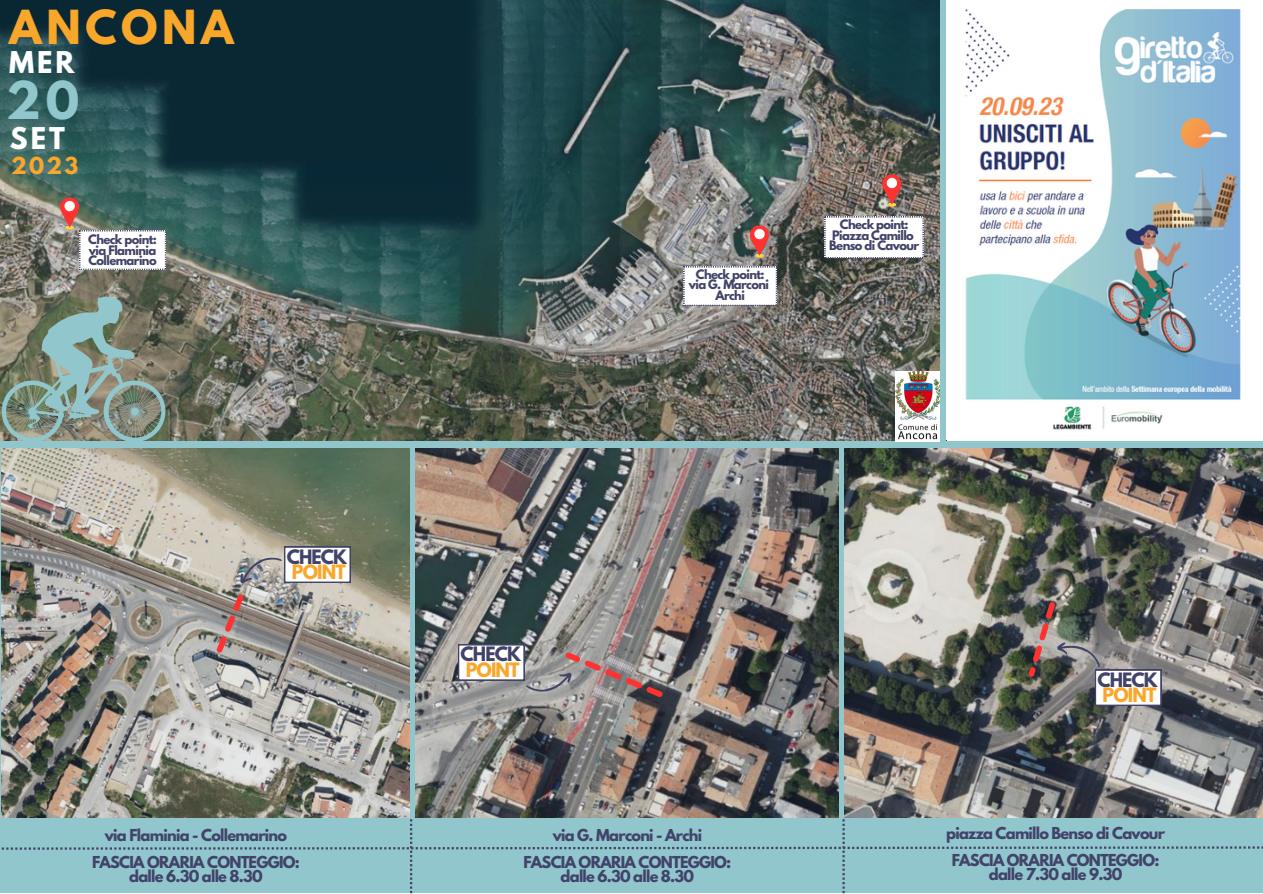
<style>
.page{position:relative;width:1263px;height:894px;background:#fff}
.page>*{position:absolute;margin:0;border:0;box-sizing:border-box;transform-origin:0 0}
.t1{font:700 46.2px "League Spartan";color:#91c6cd}
.t2{font:700 41.55px "League Spartan";letter-spacing:.11em;color:#f9a72b}
.t3{font:700 26.55px "League Spartan";letter-spacing:.11em;color:#fff}
.t4{font:700 20.85px "League Spartan";color:#f9a72b}
.t5{font:700 17.55px "League Spartan";letter-spacing:-.05em;color:#424369}
.t6{font:700 17.55px "League Spartan";letter-spacing:-.05em;color:#f9a72b}
.t7{font:700 14.55px "League Spartan";letter-spacing:-.05em;color:#424369}
.t8{font:700 11.55px/10.6px "League Spartan";letter-spacing:-.05em;color:#424369}
</style>
<div class="page">
<img style="left:0;top:0;width:940px;height:441px">
<svg style="left:882px;top:174px;width:19px;height:33px"></svg>
<div style="left:887px;top:178px;width:10px;height:10px;background:#fff;border-radius:50%"></div>
<svg style="left:750px;top:225px;width:19px;height:33px"></svg>
<div style="left:754px;top:229px;width:11px;height:10px;background:#fff;border-radius:50%"></div>
<svg style="left:60px;top:197px;width:106px;height:73px"></svg>
<div style="left:0;top:441px;width:1263px;height:452px;background:#91c6cd"></div>
<svg style="left:684px;top:266px;width:93px;height:40px"></svg>
<svg style="left:825px;top:216px;width:98px;height:42px"></svg>
<img style="left:965px;top:9px;width:276px;height:421px">
<img style="left:896px;top:372px;width:44px;height:69px">
<img style="left:1px;top:448px;width:409px;height:369px">
<svg style="left:216px;top:593px;width:28px;height:60px;background:#a5837f"></svg>
<img style="left:416px;top:448px;width:423px;height:369px">
<img style="left:845px;top:448px;width:417px;height:369px">
<svg style="left:236px;top:546px;width:115px;height:40px;background:#cecdcd"></svg>
<svg style="left:458px;top:644px;width:205px;height:54px;background:#aca3a4"></svg>
<svg style="left:1028px;top:601px;width:133px;height:104px;background:#858380"></svg>
<div style="left:940px;top:0;width:6px;height:441px;background:#91c6cd"></div>
<svg style="left:2px;top:297px;width:163px;height:144px;background:#819184"></svg>
<svg style="left:1px;top:819px;width:1262px;height:75px"></svg>
<p class="t2" style="left:9px;top:7px;width:226px">ANCONA</p>
<p class="t3" style="left:9px;top:49px;width:67px">MER</p>
<p class="t1" style="left:6px;top:77px;width:75px">20</p>
<p class="t3" style="left:10px;top:125px;width:56px">SET</p>
<p class="t4" style="left:11px;top:155px;width:69px">2023</p>
<p class="t8" style="left:88px;top:235px;width:70px">Check point:</p>
<p class="t8" style="left:88px;top:246px;width:70px">via Flaminia<br>Collemarino</p>
<p class="t5" style="left:287px;top:547px;width:62px">CHECK</p>
<p class="t6" style="left:292px;top:563px;width:55px">POINT</p>
<p class="t7" style="left:105px;top:827px;width:184px">via Flaminia - Collemarino</p>
<p class="t7" style="left:92px;top:855px;width:209px">FASCIA ORARIA CONTEGGIO:</p>
<p class="t7" style="left:129px;top:868px;width:135px">dalle 6.30 alle 8.30</p>
<p class="t8" style="left:696px;top:270px;width:70px">Check point:</p>
<p class="t8" style="left:689px;top:281px;width:82px">via G. Marconi</p>
<p class="t8" style="left:715px;top:291px;width:31px">Archi</p>
<p class="t8" style="left:840px;top:220px;width:70px">Check point:</p>
<p class="t8" style="left:832px;top:231px;width:83px">Piazza Camillo</p>
<p class="t8" style="left:829px;top:242px;width:92px">Benso di Cavour</p>
<p class="t5" style="left:461px;top:645px;width:62px">CHECK</p>
<p class="t6" style="left:466px;top:661px;width:55px">POINT</p>
<p class="t7" style="left:553px;top:827px;width:151px">via G. Marconi - Archi</p>
<p class="t7" style="left:523px;top:855px;width:209px">FASCIA ORARIA CONTEGGIO:</p>
<p class="t7" style="left:561px;top:868px;width:135px">dalle 6.30 alle 8.30</p>
<p class="t5" style="left:1097px;top:670px;width:62px">CHECK</p>
<p class="t6" style="left:1103px;top:686px;width:55px">POINT</p>
<p class="t7" style="left:946px;top:825px;width:220px">piazza Camillo Benso di Cavour</p>
<p class="t7" style="left:952px;top:852px;width:209px">FASCIA ORARIA CONTEGGIO:</p>
<p class="t7" style="left:989px;top:866px;width:135px">dalle 7.30 alle 9.30</p>
</div>
